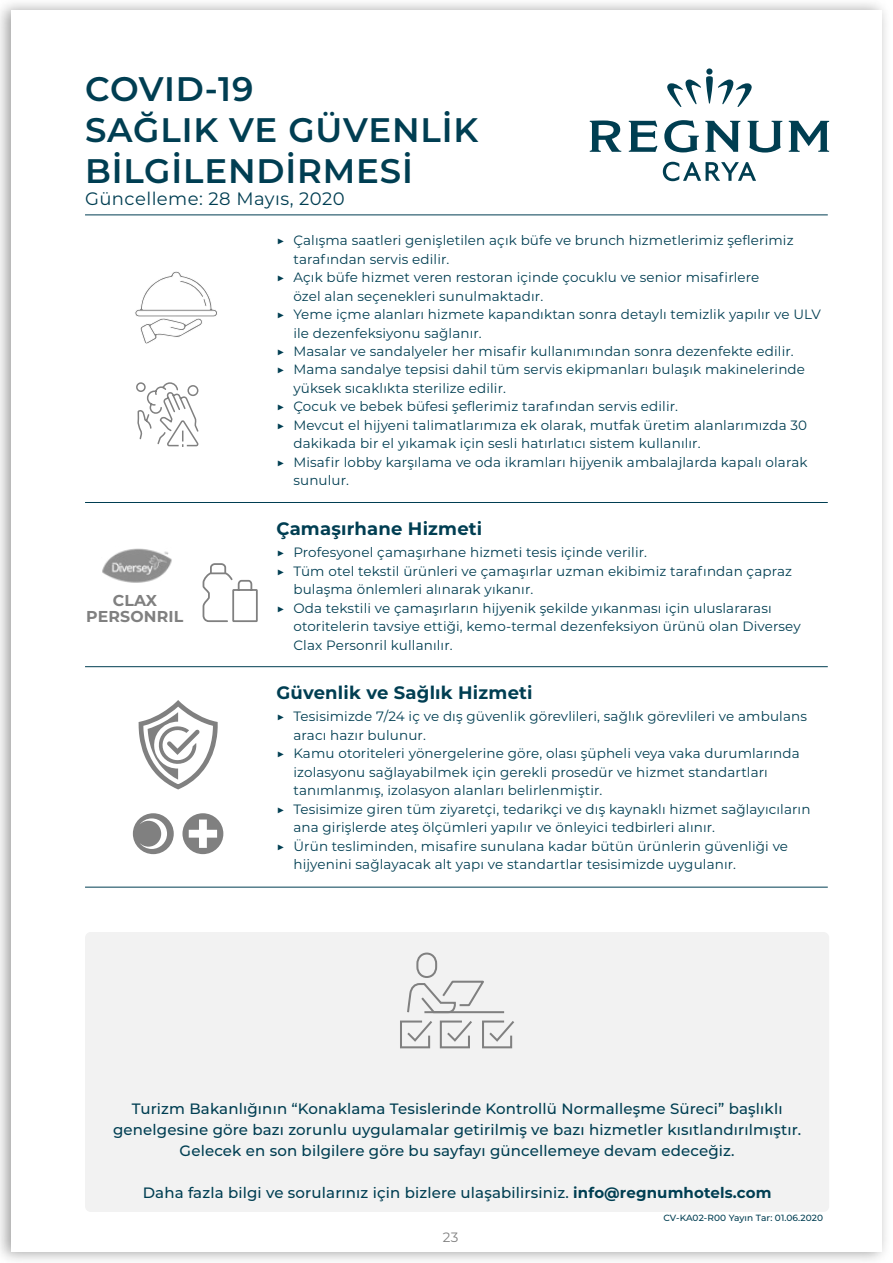
<style>
.page{position:relative;width:893px;height:1263px;background:#fff}
.page>*{position:absolute;margin:0;border:0;box-sizing:border-box;transform-origin:0 0}
.t1{font:600 34.05px/40.8px "Montserrat";letter-spacing:.025em;color:#003e52}
.t2{font:700 18px "Montserrat";letter-spacing:.01em;color:#003e52}
.t3{font:18px "Montserrat";letter-spacing:.025em;color:#003e52}
.t4{font:700 15.75px/16.5px "Montserrat";letter-spacing:.01em;color:#808080;text-align:center}
.t5{font:500 15px/21px "Montserrat";letter-spacing:.01em;color:#003e52;text-align:center}
.t6{font:13.5px "Montserrat";letter-spacing:.01em;color:#003e52}
.t7{font:13.5px "Montserrat";color:#808080}
.t8{font:500 9px "Montserrat";letter-spacing:.005em;color:#003e52}
.s1{font-weight:700}
</style>
<div class="page">
<div style="left:0;top:0;width:891px;height:1263px;background:#000;opacity:.38"></div>
<div style="left:11px;top:11px;width:870px;height:1241px;background:#fff"></div>
<hr style="left:85px;top:214px;width:743px;height:1px;background:#003e52">
<svg style="left:663px;top:162px;width:93px;height:19px"></svg>
<svg style="left:590px;top:120px;width:31px;height:32px"></svg>
<svg style="left:629px;top:121px;width:28px;height:31px"></svg>
<svg style="left:664px;top:120px;width:35px;height:32px"></svg>
<svg style="left:705px;top:121px;width:35px;height:31px"></svg>
<svg style="left:747px;top:121px;width:35px;height:32px"></svg>
<svg style="left:789px;top:121px;width:40px;height:31px"></svg>
<div style="left:706px;top:68px;width:6px;height:7px;background:#003e51;border-radius:50%"></div>
<svg style="left:667px;top:76px;width:85px;height:31px"></svg>
<div style="left:85px;top:932px;width:744px;height:280px;background:#f2f2f2;border-radius:6px"></div>
<hr style="left:85px;top:666px;width:743px;height:1px;background:#003e52">
<hr style="left:85px;top:502px;width:743px;height:1px;background:#003e52">
<hr style="left:85px;top:887px;width:743px;height:1px;background:#003e52">
<svg style="left:202px;top:563px;width:56px;height:59px"></svg>
<img style="left:102px;top:548px;width:70px;height:35px">
<svg style="left:139px;top:700px;width:79px;height:89px"></svg>
<svg style="left:182px;top:813px;width:41px;height:41px"></svg>
<svg style="left:133px;top:813px;width:41px;height:41px"></svg>
<svg style="left:400px;top:952px;width:114px;height:97px"></svg>
<svg style="left:136px;top:382px;width:63px;height:65px"></svg>
<svg style="left:135px;top:271px;width:82px;height:73px"></svg>
<h1 class="t1" style="left:85px;top:67px;width:395px">COVID-19<br>SAĞLIK VE GÜVENLİK<br>BİLGİLENDİRMESİ</h1>
<h2 class="t3" style="left:85px;top:186px;width:261px">Güncelleme: 28 Mayıs, 2020</h2>
<p class="t4" style="left:86px;top:591px;width:99px">CLAX<br>PERSONRIL</p>
<p class="t6" style="left:276px;top:231px;width:519px">▶ Çalışma saatleri genişletilen açık büfe ve brunch hizmetlerimiz şeflerimiz</p>
<p class="t6" style="left:293px;top:250px;width:157px">tarafından servis edilir.</p>
<p class="t6" style="left:276px;top:268px;width:484px">▶ Açık büfe hizmet veren restoran içinde çocuklu ve senior misafirlere</p>
<p class="t6" style="left:293px;top:287px;width:251px">özel alan seçenekleri sunulmaktadır.</p>
<p class="t6" style="left:276px;top:305px;width:546px">▶ Yeme içme alanları hizmete kapandıktan sonra detaylı temizlik yapılır ve ULV</p>
<p class="t6" style="left:293px;top:323px;width:190px">ile dezenfeksiyonu sağlanır.</p>
<p class="t6" style="left:276px;top:342px;width:519px">▶ Masalar ve sandalyeler her misafir kullanımından sonra dezenfekte edilir.</p>
<p class="t6" style="left:276px;top:360px;width:530px">▶ Mama sandalye tepsisi dahil tüm servis ekipmanları bulaşık makinelerinde</p>
<p class="t6" style="left:293px;top:379px;width:214px">yüksek sıcaklıkta sterilize edilir.</p>
<p class="t6" style="left:276px;top:397px;width:403px">▶ Çocuk ve bebek büfesi şeflerimiz tarafından servis edilir.</p>
<p class="t6" style="left:276px;top:416px;width:532px">▶ Mevcut el hijyeni talimatlarımıza ek olarak, mutfak üretim alanlarımızda 30</p>
<p class="t6" style="left:293px;top:434px;width:409px">dakikada bir el yıkamak için sesli hatırlatıcı sistem kullanılır.</p>
<p class="t6" style="left:276px;top:453px;width:533px">▶ Misafir lobby karşılama ve oda ikramları hijyenik ambalajlarda kapalı olarak</p>
<p class="t6" style="left:293px;top:471px;width:57px">sunulur.</p>
<h2 class="t2" style="left:276px;top:515px;width:207px">Çamaşırhane Hizmeti</h2>
<p class="t6" style="left:276px;top:543px;width:372px">▶ Profesyonel çamaşırhane hizmeti tesis içinde verilir.</p>
<p class="t6" style="left:276px;top:562px;width:517px">▶ Tüm otel tekstil ürünleri ve çamaşırlar uzman ekibimiz tarafından çapraz</p>
<p class="t6" style="left:293px;top:580px;width:241px">bulaşma önlemleri alınarak yıkanır.</p>
<p class="t6" style="left:276px;top:598px;width:497px">▶ Oda tekstili ve çamaşırların hijyenik şekilde yıkanması için uluslararası</p>
<p class="t6" style="left:293px;top:617px;width:509px">otoritelerin tavsiye ettiği, kemo-termal dezenfeksiyon ürünü olan Diversey</p>
<p class="t6" style="left:293px;top:635px;width:161px">Clax Personril kullanılır.</p>
<h2 class="t2" style="left:276px;top:679px;width:258px">Güvenlik ve Sağlık Hizmeti</h2>
<p class="t6" style="left:276px;top:707px;width:532px">▶ Tesisimizde 7/24 iç ve dış güvenlik görevlileri, sağlık görevlileri ve ambulans</p>
<p class="t6" style="left:293px;top:726px;width:134px">aracı hazır bulunur.</p>
<p class="t6" style="left:276px;top:744px;width:525px">▶ Kamu otoriteleri yönergelerine göre, olası şüpheli veya vaka durumlarında</p>
<p class="t6" style="left:293px;top:763px;width:476px">izolasyonu sağlayabilmek için gerekli prosedür ve hizmet standartları</p>
<p class="t6" style="left:293px;top:781px;width:311px">tanımlanmış, izolasyon alanları belirlenmiştir.</p>
<p class="t6" style="left:276px;top:800px;width:536px">▶ Tesisimize giren tüm ziyaretçi, tedarikçi ve dış kaynaklı hizmet sağlayıcıların</p>
<p class="t6" style="left:293px;top:818px;width:423px">ana girişlerde ateş ölçümleri yapılır ve önleyici tedbirleri alınır.</p>
<p class="t6" style="left:276px;top:836px;width:513px">▶ Ürün tesliminden, misafire sunulana kadar bütün ürünlerin güvenliği ve</p>
<p class="t6" style="left:293px;top:855px;width:444px">hijyenini sağlayacak alt yapı ve standartlar tesisimizde uygulanır.</p>
<p class="t5" style="left:113px;top:1097px;width:690px">Turizm Bakanlığının “Konaklama Tesislerinde Kontrollü Normalleşme Süreci” başlıklı genelgesine göre bazı zorunlu uygulamalar getirilmiş ve bazı hizmetler kısıtlandırılmıştır.<br>Gelecek en son bilgilere göre bu sayfayı güncellemeye devam edeceğiz.</p>
<p class="t5" style="left:143px;top:1181px;width:630px">Daha fazla bilgi ve sorularınız için bizlere ulaşabilirsiniz. <span class="s1">info@regnumhotels.com</span></p>
<p class="t7" style="left:443px;top:1227px;width:17px">23</p>
<p class="t8" style="left:663px;top:1211px;width:161px">CV-KA02-R00 Yayın Tar: 01.06.2020</p>
</div>
